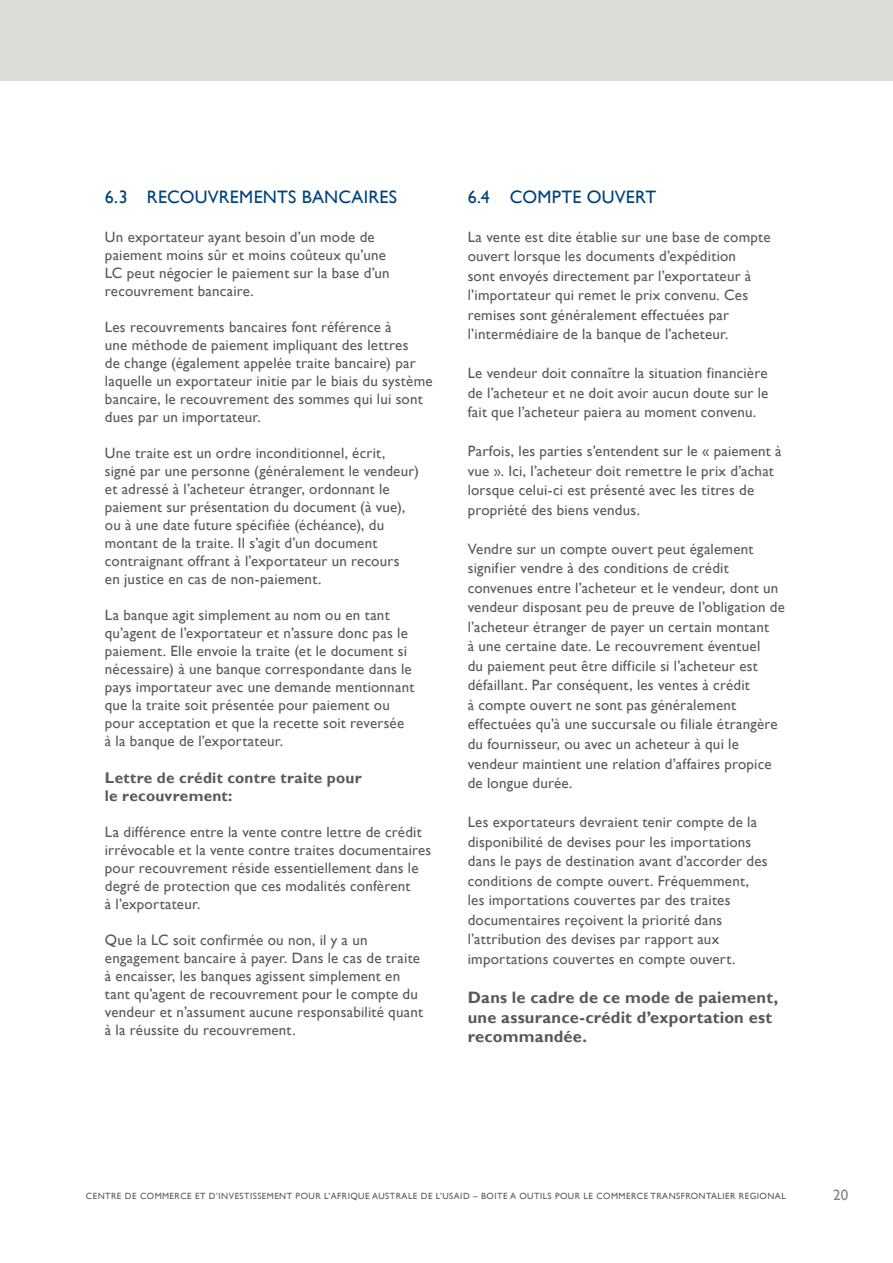
<style>
.page{position:relative;width:893px;height:1263px;background:#fff}
.page>*{position:absolute;margin:0;border:0;box-sizing:border-box;transform-origin:0 0}
.t1{font:18px "Gill Sans";letter-spacing:.01em;color:#00437b}
.t2{font:700 16.5px/19.8px "Gill Sans";letter-spacing:.01em;color:#58595b}
.t3{font:700 15.45px/18.6px "Gill Sans";letter-spacing:.015em;color:#58595b}
.t4{font:15px/18px "Gill Sans";letter-spacing:.015em;color:#58595b}
.t5{font:15px "Gill Sans";color:#808285}
.t6{font:9px "Gill Sans";letter-spacing:.05em;color:#58595b}
</style>
<div class="page">
<div style="left:0;top:0;width:893px;height:80px;background:#dcdcd6"></div>
<p class="t1" style="left:105px;top:186px;width:294px">6.3 RECOUVREMENTS BANCAIRES</p>
<p class="t4" style="left:105px;top:228px;width:286px">Un exportateur ayant besoin d’un mode de paiement moins sûr et moins coûteux qu’une LC peut négocier le paiement sur la base d’un recouvrement bancaire.</p>
<p class="t4" style="left:105px;top:318px;width:329px">Les recouvrements bancaires font référence à<br>une méthode de paiement impliquant des lettres<br>de change (également appelée traite bancaire) par laquelle un exportateur initie par le biais du système bancaire, le recouvrement des sommes qui lui sont dues par un importateur.</p>
<p class="t4" style="left:105px;top:444px;width:316px">Une traite est un ordre inconditionnel, écrit, signé par une personne (généralement le vendeur) et adressé à l’acheteur étranger, ordonnant le paiement sur présentation du document (à vue), ou à une date future spécifiée (échéance), du montant de la traite. Il s’agit d’un document contraignant offrant à l’exportateur un recours<br>en justice en cas de non-paiement.</p>
<p class="t4" style="left:105px;top:606px;width:311px">La banque agit simplement au nom ou en tant qu’agent de l’exportateur et n’assure donc pas le paiement. Elle envoie la traite (et le document si nécessaire) à une banque correspondante dans le pays importateur avec une demande mentionnant que la traite soit présentée pour paiement ou pour acceptation et que la recette soit reversée<br>à la banque de l’exportateur.</p>
<p class="t3" style="left:105px;top:768px;width:258px">Lettre de crédit contre traite pour le recouvrement:</p>
<p class="t4" style="left:105px;top:823px;width:328px">La différence entre la vente contre lettre de crédit irrévocable et la vente contre traites documentaires pour recouvrement réside essentiellement dans le degré de protection que ces modalités confèrent<br>à l’exportateur.</p>
<p class="t4" style="left:105px;top:931px;width:320px">Que la LC soit confirmée ou non, il y a un engagement bancaire à payer. Dans le cas de traite à encaisser, les banques agissent simplement en tant qu’agent de recouvrement pour le compte du vendeur et n’assument aucune responsabilité quant à la réussite du recouvrement.</p>
<p class="t1" style="left:468px;top:186px;width:190px">6.4 COMPTE OUVERT</p>
<p class="t4" style="left:468px;top:227px;width:304px;line-height:19.5px">La vente est dite établie sur une base de compte ouvert lorsque les documents d’expédition<br>sont envoyés directement par l’exportateur à l’importateur qui remet le prix convenu. Ces remises sont généralement effectuées par l’intermédiaire de la banque de l’acheteur.</p>
<p class="t4" style="left:468px;top:364px;width:302px;line-height:19.5px;text-align:justify">Le vendeur doit connaître la situation financière de l’acheteur et ne doit avoir aucun doute sur le fait que l’acheteur paiera au moment convenu.</p>
<p class="t4" style="left:468px;top:442px;width:315px;line-height:19.5px">Parfois, les parties s’entendent sur le « paiement à vue ». Ici, l’acheteur doit remettre le prix d’achat lorsque celui-ci est présenté avec les titres de propriété des biens vendus.</p>
<p class="t4" style="left:468px;top:539px;width:319px;line-height:19.5px">Vendre sur un compte ouvert peut également signifier vendre à des conditions de crédit convenues entre l’acheteur et le vendeur, dont un vendeur disposant peu de preuve de l’obligation de l’acheteur étranger de payer un certain montant<br>à une certaine date. Le recouvrement éventuel<br>du paiement peut être difficile si l’acheteur est défaillant. Par conséquent, les ventes à crédit<br>à compte ouvert ne sont pas généralement effectuées qu’à une succursale ou filiale étrangère du fournisseur, ou avec un acheteur à qui le vendeur maintient une relation d’affaires propice de longue durée.</p>
<p class="t4" style="left:468px;top:812px;width:301px;line-height:19.5px">Les exportateurs devraient tenir compte de la disponibilité de devises pour les importations dans le pays de destination avant d’accorder des conditions de compte ouvert. Fréquemment, les importations couvertes par des traites documentaires reçoivent la priorité dans l’attribution des devises par rapport aux importations couvertes en compte ouvert.</p>
<p class="t2" style="left:468px;top:988px;width:312px">Dans le cadre de ce mode de paiement, une assurance-crédit d’exportation est recommandée.</p>
<p class="t6" style="left:86px;top:1190px;width:701px">CENTRE DE COMMERCE ET D’INVESTISSEMENT POUR L’AFRIQUE AUSTRALE DE L’USAID – BOITE A OUTILS POUR LE COMMERCE TRANSFRONTALIER REGIONAL</p>
<p class="t5" style="left:833px;top:1186px;width:17px">20</p>
</div>
